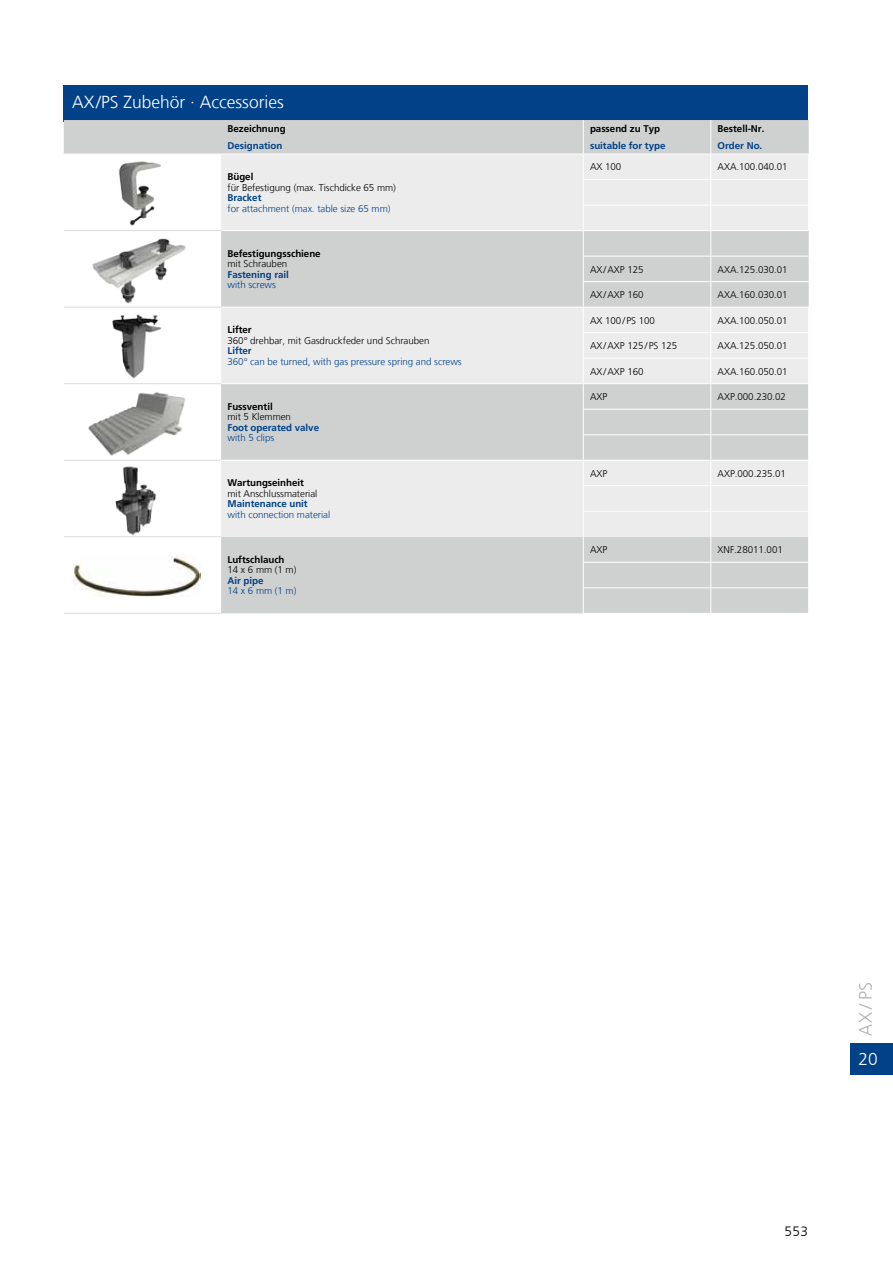
<style>
.page{position:relative;width:893px;height:1263px;background:#fff}
.page>*{position:absolute;margin:0;border:0;box-sizing:border-box;transform-origin:0 0}
.t1{font:300 18px "Frutiger LT Com";color:#b1b2b3}
.t2{font:300 17.4px "Frutiger LT Com";color:#fff}
.t3{font:300 17.25px "Frutiger LT Com";color:#fff}
.t4{font:300 13.5px "Frutiger LT Com";color:#000}
.t5{font:300 9.75px/10.5px "Frutiger LT Com";letter-spacing:-.005em;color:#000}
.t6{font:300 9.75px "Frutiger LT Com";letter-spacing:-.005em;color:#004188}
.t7{font:700 9.75px "Frutiger LT Com";letter-spacing:-.005em;color:#000}
.t8{font:700 9.75px "Frutiger LT Com";letter-spacing:-.005em;color:#004188}
.s1{font-weight:700}
.s2{color:#004188}
.s3{font-weight:700;color:#004188}
</style>
<div class="page">
<div style="left:850px;top:1043px;width:43px;height:32px;background:#004188"></div>
<img style="left:73px;top:554px;width:127px;height:42px">
<div style="left:64px;top:85px;width:744px;height:36px;background:#004188"></div>
<svg style="left:64px;top:120px;width:519px;height:187px;fill:#cfd0d0"></svg>
<svg style="left:221px;top:155px;width:362px;height:228px;background:#e2e2e2"></svg>
<div style="left:221px;top:384px;width:362px;height:229px;background:#cfd0d0"></div>
<div style="left:221px;top:461px;width:362px;height:76px;background:#ececec"></div>
<hr style="left:64px;top:154px;width:157px;height:1px;background:#fff">
<hr style="left:64px;top:383px;width:157px;height:1px;background:#d9dada">
<hr style="left:64px;top:307px;width:157px;height:1px;background:#d9dada">
<hr style="left:64px;top:460px;width:157px;height:1px;background:#d9dada">
<hr style="left:64px;top:230px;width:157px;height:1px;background:#d9dada">
<hr style="left:221px;top:154px;width:362px;height:1px;background:#fff">
<hr style="left:221px;top:230px;width:362px;height:1px;background:#fff">
<hr style="left:221px;top:307px;width:362px;height:1px;background:#fff">
<hr style="left:221px;top:460px;width:362px;height:1px;background:#fff">
<svg style="left:583px;top:120px;width:226px;height:493px;background:#dedede"></svg>
<hr style="left:64px;top:536px;width:157px;height:1px;background:#d9dada">
<hr style="left:64px;top:613px;width:157px;height:1px;background:#d9dada">
<img style="left:83px;top:157px;width:121px;height:71px">
<img style="left:73px;top:232px;width:142px;height:73px">
<img style="left:112px;top:314px;width:50px;height:65px">
<img style="left:88px;top:392px;width:98px;height:64px">
<img style="left:115px;top:466px;width:42px;height:70px">
<h2 class="t2" style="left:72px;top:92px;width:213px">AX/PS Zubehör · Accessories</h2>
<p class="t7" style="left:227px;top:123px;width:60px">Bezeichnung</p>
<p class="t7" style="left:590px;top:123px;width:72px">passend zu Typ</p>
<p class="t7" style="left:718px;top:123px;width:48px">Bestell-Nr.</p>
<p class="t8" style="left:227px;top:140px;width:56px">Designation</p>
<p class="t8" style="left:590px;top:140px;width:77px">suitable for type</p>
<p class="t8" style="left:718px;top:140px;width:46px">Order No.</p>
<p class="t7" style="left:227px;top:171px;width:27px">Bügel</p>
<p class="t5" style="left:227px;top:182px;width:170px">für Befestigung (max. Tischdicke 65 mm)</p>
<p class="t8" style="left:227px;top:192px;width:35px">Bracket</p>
<p class="t6" style="left:227px;top:203px;width:165px">for attachment (max. table size 65 mm)</p>
<p class="t5" style="left:590px;top:162px;width:33px">AX 100</p>
<p class="t5" style="left:718px;top:162px;width:72px">AXA.100.040.01</p>
<p class="t7" style="left:227px;top:248px;width:95px">Befestigungsschiene</p>
<p class="t5" style="left:227px;top:259px;width:61px">mit Schrauben</p>
<p class="t8" style="left:227px;top:269px;width:63px">Fastening rail</p>
<p class="t6" style="left:227px;top:279px;width:50px">with screws</p>
<p class="t5" style="left:227px;top:325px;width:203px"><span class="s1">Lifter<br></span>360° drehbar<span class="s2">,</span> mit Gasdruckfeder und Schrauben<br><span class="s3">Lifter</span></p>
<p class="t6" style="left:227px;top:356px;width:236px">360° can be turned, with gas pressure spring and screws</p>
<p class="t7" style="left:227px;top:401px;width:47px">Fussventil</p>
<p class="t5" style="left:227px;top:412px;width:65px">mit 5 Klemmen</p>
<p class="t8" style="left:227px;top:422px;width:93px">Foot operated valve</p>
<p class="t6" style="left:227px;top:432px;width:48px">with 5 clips</p>
<p class="t7" style="left:227px;top:477px;width:78px">Wartungseinheit</p>
<p class="t5" style="left:227px;top:488px;width:91px">mit Anschlussmaterial</p>
<p class="t8" style="left:227px;top:498px;width:82px">Maintenance unit</p>
<p class="t6" style="left:227px;top:509px;width:104px">with connection material</p>
<p class="t7" style="left:227px;top:554px;width:59px">Luftschlauch</p>
<p class="t5" style="left:227px;top:565px;width:70px">14 x 6 mm (1 m)</p>
<p class="t8" style="left:227px;top:575px;width:38px">Air pipe</p>
<p class="t6" style="left:227px;top:585px;width:70px">14 x 6 mm (1 m)</p>
<p class="t5" style="left:590px;top:264px;width:55px">AX/AXP 125</p>
<p class="t5" style="left:718px;top:264px;width:72px">AXA.125.030.01</p>
<p class="t5" style="left:590px;top:289px;width:55px">AX/AXP 160</p>
<p class="t5" style="left:718px;top:289px;width:72px">AXA.160.030.01</p>
<p class="t5" style="left:590px;top:315px;width:66px">AX 100/PS 100</p>
<p class="t5" style="left:718px;top:315px;width:72px">AXA.100.050.01</p>
<p class="t5" style="left:590px;top:340px;width:89px">AX/AXP 125/PS 125</p>
<p class="t5" style="left:718px;top:340px;width:72px">AXA.125.050.01</p>
<p class="t5" style="left:590px;top:366px;width:55px">AX/AXP 160</p>
<p class="t5" style="left:718px;top:366px;width:72px">AXA.160.050.01</p>
<p class="t5" style="left:590px;top:392px;width:19px">AXP</p>
<p class="t5" style="left:718px;top:392px;width:70px">AXP.000.230.02</p>
<p class="t5" style="left:590px;top:468px;width:19px">AXP</p>
<p class="t5" style="left:718px;top:468px;width:70px">AXP.000.235.01</p>
<p class="t5" style="left:590px;top:544px;width:19px">AXP</p>
<p class="t5" style="left:718px;top:545px;width:67px">XNF.28011.001</p>
<h1 class="t1" style="left:855px;top:1035px;width:55px;rotate:-90deg">AX / PS</h1>
<h3 class="t3" style="left:858px;top:1049px;width:21px">20</h3>
<h3 class="t4" style="left:785px;top:1224px;width:25px">553</h3>
</div>
